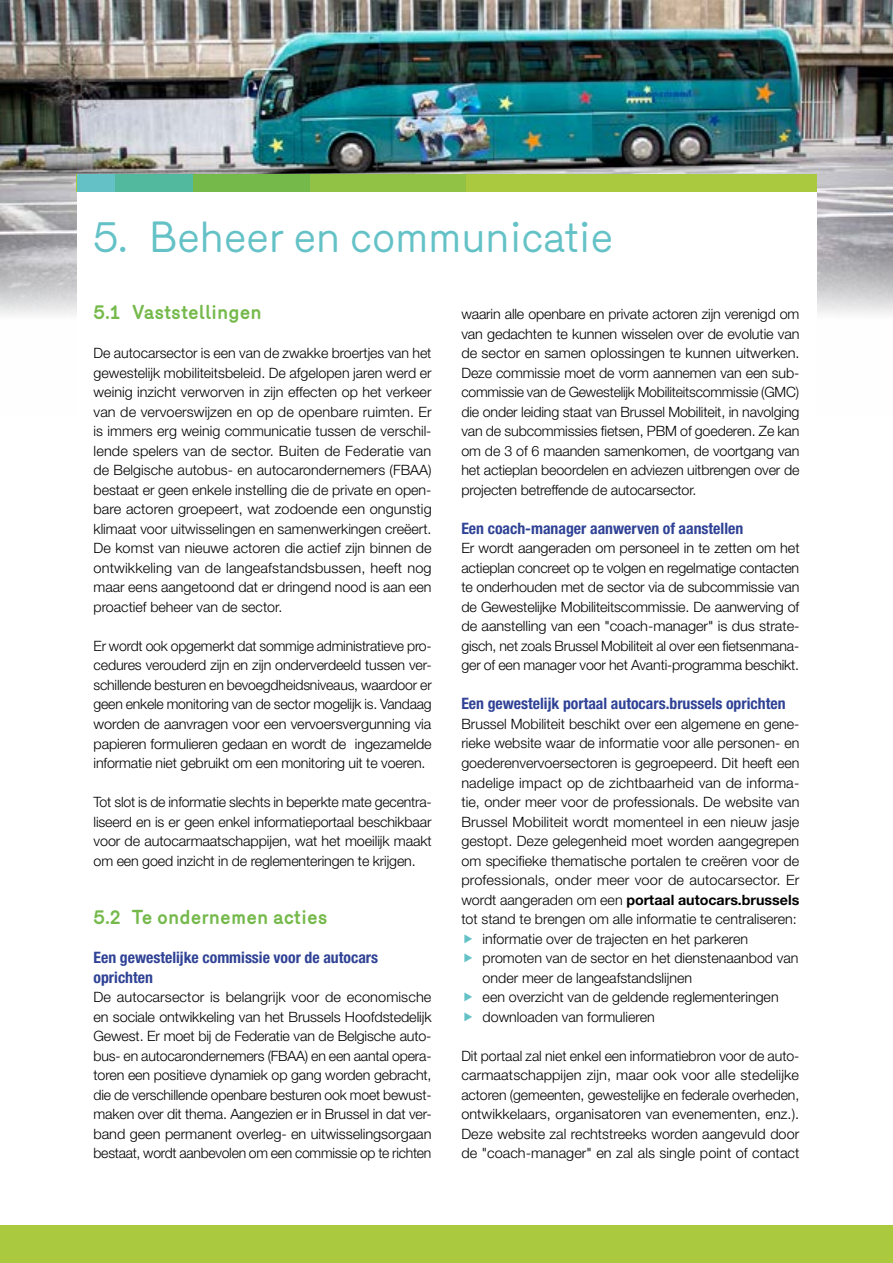
<style>
.page{position:relative;width:893px;height:1263px;background:#fff}
.page>*{position:absolute;margin:0;border:0;box-sizing:border-box;transform-origin:0 0}
.t1{font:42px "Merkury";color:#64c2c7}
.t2{font:700 19.5px "Merkury";color:#75b94b}
.t3{font:700 condensed 15.75px/19.5px "Helvetica Neue";color:#2f4295}
.t4{font:300 14.25px/19.5px "Helvetica Neue";color:#000;text-align:justify}
.t5{font:700 14.25px "Helvetica Neue";color:#000}
.s1{font-weight:300}
</style>
<div class="page">
<div style="left:0;top:1225px;width:893px;height:38px;background:#aac93e"></div>
<img style="left:0;top:0;width:893px;height:315px">
<div style="left:77px;top:174px;width:739px;height:360px;background:#fff"></div>
<div style="left:77px;top:174px;width:466px;height:17px;background:#aac93e"></div>
<div style="left:77px;top:174px;width:38px;height:17px;background:#64c2c7"></div>
<div style="left:232px;top:174px;width:39px;height:17px;background:#75b94b"></div>
<div style="left:388px;top:174px;width:39px;height:17px;background:#91c145"></div>
<div style="left:154px;top:174px;width:39px;height:17px;background:#52b99e"></div>
<div style="left:310px;top:174px;width:39px;height:17px;background:#91c145"></div>
<div style="left:115px;top:174px;width:39px;height:17px;background:#52b99e"></div>
<div style="left:271px;top:174px;width:39px;height:17px;background:#75b94b"></div>
<div style="left:427px;top:174px;width:39px;height:17px;background:#91c145"></div>
<div style="left:193px;top:174px;width:39px;height:17px;background:#75b94b"></div>
<div style="left:349px;top:174px;width:39px;height:17px;background:#91c145"></div>
<div style="left:531px;top:174px;width:285px;height:17px;background:#aac93e"></div>
<h1 class="t1" style="left:94px;top:207px;width:521px">5. Beheer en communicatie</h1>
<h2 class="t2" style="left:94px;top:298px;width:170px">5.1 Vaststellingen</h2>
<p class="t4" style="left:94px;top:343px;width:340px">De autocarsector is een van de zwakke broertjes van het gewestelijk mobiliteitsbeleid. De afgelopen jaren werd er weinig inzicht verworven in zijn effecten op het verkeer van de vervoerswijzen en op de openbare ruimten. Er is immers erg weinig communicatie tussen de verschil&shy;lende spelers van de sector. Buiten de Federatie van de Belgische autobus- en autocarondernemers (FBAA) bestaat er geen enkele instelling die de private en open&shy;bare actoren groepeert, wat zodoende een ongunstig klimaat voor uitwisselingen en samenwerkingen creëert.<br>De komst van nieuwe actoren die actief zijn binnen de ontwikkeling van de langeafstandsbussen, heeft nog maar eens aangetoond dat er dringend nood is aan een proactief beheer van de sector.</p>
<p class="t4" style="left:94px;top:636px;width:340px">Er wordt ook opgemerkt dat sommige administratieve pro&shy;cedures verouderd zijn en zijn onderverdeeld tussen ver&shy;schillende besturen en bevoegdheidsniveaus, waardoor er geen enkele monitoring van de sector mogelijk is. Vandaag worden de aanvragen voor een vervoersvergunning via papieren formulieren gedaan en wordt de ingezamelde informatie niet gebruikt om een monitoring uit te voeren.</p>
<p class="t4" style="left:94px;top:792px;width:340px">Tot slot is de informatie slechts in beperkte mate gecentra&shy;liseerd en is er geen enkel informatieportaal beschikbaar voor de autocarmaatschappijen, wat het moeilijk maakt om een goed inzicht in de reglementeringen te krijgen.</p>
<h2 class="t2" style="left:94px;top:902px;width:236px">5.2 Te ondernemen acties</h2>
<p class="t3" style="left:94px;top:947px;width:286px">Een gewestelijke commissie voor de autocars oprichten</p>
<p class="t4" style="left:94px;top:987px;width:340px">De autocarsector is belangrijk voor de economische en sociale ontwikkeling van het Brussels Hoofdstedelijk Gewest. Er moet bij de Federatie van de Belgische auto&shy;bus- en autocarondernemers (FBAA) en een aantal opera&shy;toren een positieve dynamiek op gang worden gebracht, die de verschillende openbare besturen ook moet bewust&shy;maken over dit thema. Aangezien er in Brussel in dat ver&shy;band geen permanent overleg- en uitwisselingsorgaan bestaat, wordt aanbevolen om een commissie op te richten</p>
<p class="t4" style="left:461px;top:304px;width:340px">waarin alle openbare en private actoren zijn verenigd om van gedachten te kunnen wisselen over de evolutie van de sector en samen oplossingen te kunnen uitwerken.<br>Deze commissie moet de vorm aannemen van een sub&shy;commissie van de Gewestelijk Mobiliteitscommissie (GMC) die onder leiding staat van Brussel Mobiliteit, in navolging van de subcommissies fietsen, PBM of goederen. Ze kan om de 3 of 6 maanden samenkomen, de voortgang van het actieplan beoordelen en adviezen uitbrengen over de projecten betreffende de autocarsector.</p>
<p class="t3" style="left:461px;top:518px;width:283px">Een coach-manager aanwerven of aanstellen</p>
<p class="t4" style="left:461px;top:538px;width:340px">Er wordt aangeraden om personeel in te zetten om het actieplan concreet op te volgen en regelmatige contacten te onderhouden met de sector via de subcommissie van de Gewestelijke Mobiliteitscommissie. De aanwerving of de aanstelling van een "coach-manager" is dus strate&shy;gisch, net zoals Brussel Mobiliteit al over een fietsenmana&shy;ger of een manager voor het Avanti-programma beschikt.</p>
<p class="t3" style="left:461px;top:694px;width:326px">Een gewestelijk portaal autocars.brussels oprichten</p>
<p class="t4" style="left:461px;top:714px;width:340px">Brussel Mobiliteit beschikt over een algemene en gene-</p>
<p class="t4" style="left:461px;top:733px;width:340px">rieke website waar de informatie voor alle personen- en</p>
<p class="t4" style="left:461px;top:753px;width:340px">goederenvervoersectoren is gegroepeerd. Dit heeft een</p>
<p class="t4" style="left:461px;top:772px;width:340px">nadelige impact op de zichtbaarheid van de informa-</p>
<p class="t4" style="left:461px;top:792px;width:340px">tie, onder meer voor de professionals. De website van</p>
<p class="t4" style="left:461px;top:811px;width:340px">Brussel Mobiliteit wordt momenteel in een nieuw jasje</p>
<p class="t4" style="left:461px;top:831px;width:339px">gestopt. Deze gelegenheid moet worden aangegrepen</p>
<p class="t4" style="left:461px;top:850px;width:339px">om specifieke thematische portalen te creëren voor de</p>
<p class="t4" style="left:461px;top:870px;width:339px">professionals, onder meer voor de autocarsector. Er</p>
<p class="t5" style="left:461px;top:891px;width:340px"><span class="s1">wordt aangeraden om een</span> portaal autocars.brussels</p>
<p class="t4" style="left:461px;top:909px;width:337px">tot stand te brengen om alle informatie te centraliseren:</p>
<p class="t4" style="left:483px;top:928px;width:267px">informatie over de trajecten en het parkeren</p>
<p class="t4" style="left:483px;top:948px;width:317px">promoten van de sector en het dienstenaanbod van</p>
<p class="t4" style="left:483px;top:967px;width:211px">onder meer de langeafstandslijnen</p>
<p class="t4" style="left:483px;top:987px;width:298px">een overzicht van de geldende reglementeringen</p>
<p class="t4" style="left:483px;top:1006px;width:174px">downloaden van formulieren</p>
<p class="t4" style="left:461px;top:1045px;width:340px">Dit portaal zal niet enkel een informatiebron voor de auto&shy;carmaatschappijen zijn, maar ook voor alle stedelijke actoren (gemeenten, gewestelijke en federale overheden, ontwikkelaars, organisatoren van evenementen, enz.).<br>Deze website zal rechtstreeks worden aangevuld door de "coach-manager" en zal als single point of contact</p>
</div>
